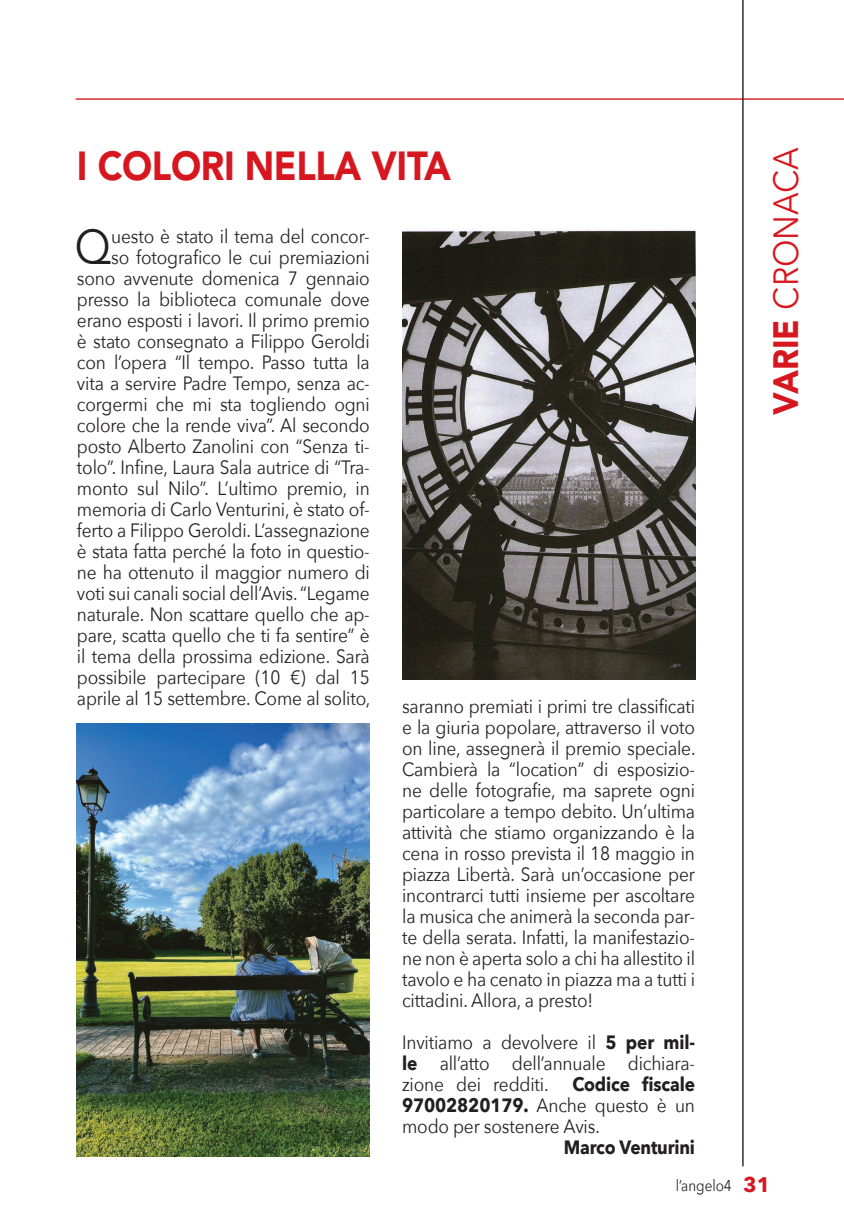
<style>
.page{position:relative;width:844px;height:1216px;background:#fff}
.page>*{position:absolute;margin:0;border:0;box-sizing:border-box;transform-origin:0 0}
.t1{font:48.82px "Avenir Next";color:#231f20;scale:.9 1}
.t2{font:900 40.25px "Avenir";letter-spacing:-.01em;color:#d7171f;scale:.9 1}
.t3{font:35px "Avenir Next";color:#d7171f;scale:.93 1}
.t4{font:19.25px/21px "Avenir Next";letter-spacing:-.01em;color:#231f20;text-align:justify;scale:.9 1}
.t5{font:700 19.25px "Avenir Next";letter-spacing:-.01em;color:#231f20;scale:.9 1}
.t6{font:15.75px "Avenir Next";color:#231f20;scale:.85 1}
.s1{font-weight:700}
.s2{font-family:"Avenir";font-weight:900}
.s3{font-weight:700;font-size:21px;color:#d7171f}
</style>
<div class="page">
<hr style="left:76px;top:98px;width:767px;height:2px;background:#d7171f">
<hr style="left:742px;top:0;width:1px;height:1166px;background:#231f20">
<img style="left:77px;top:724px;width:293px;height:432px">
<img style="left:402px;top:229px;width:292px;height:450px">
<h2 class="t2" style="left:77px;top:141px;width:417px">I COLORI NELLA VITA</h2>
<p class="t4" style="left:77px;top:224px;width:327px;text-align:right">uesto è stato il tema del concor-<br>so fotografico le cui premiazioni sono avvenute domenica 7 gennaio presso la biblioteca comunale dove erano esposti i lavori. Il primo premio è stato consegnato a Filippo Geroldi con l’opera “Il tempo. Passo tutta la vita a servire Padre Tempo, senza ac&shy;corgermi che mi sta togliendo ogni colore che la rende viva”. Al secondo posto Alberto Zanolini con “Senza ti&shy;tolo”. Infine, Laura Sala autrice di “Tra&shy;monto sul Nilo”. L’ultimo premio, in memoria di Carlo Venturini, è stato of&shy;ferto a Filippo Geroldi. L’assegnazione è stata fatta perché la foto in questio&shy;ne ha ottenuto il maggior numero di voti sui canali social dell’Avis. “Legame naturale. Non scattare quello che ap&shy;pare, scatta quello che ti fa sentire” è il tema della prossima edizione. Sarà possibile partecipare (10 €) dal 15 aprile al 15 settembre. Come al solito,</p>
<h1 class="t1" style="left:74px;top:205px;width:43px">Q</h1>
<p class="t4" style="left:402px;top:694px;width:327px">saranno premiati i primi tre classificati e la giuria popolare, attraverso il voto on line, assegnerà il premio speciale.<br>Cambierà la “location” di esposizio&shy;ne delle fotografie, ma saprete ogni particolare a tempo debito. Un’ultima attività che stiamo organizzando è la cena in rosso prevista il 18 maggio in piazza Libertà. Sarà un’occasione per incontrarci tutti insieme per ascoltare la musica che animerà la seconda par&shy;te della serata. Infatti, la manifestazio&shy;ne non è aperta solo a chi ha allestito il tavolo e ha cenato in piazza ma a tutti i cittadini. Allora, a presto!</p>
<p class="t4" style="left:402px;top:1030px;width:327px">Invitiamo a devolvere il <span class="s1">5 per mil&shy;le</span> all’atto dell’annuale dichiara&shy;zione dei redditi. <span class="s1">Codice fiscale 97002820179.</span> Anche questo è un modo per sostenere Avis.</p>
<p class="t5" style="left:563px;top:1130px;width:147px">Marco Venturini</p>
<h3 class="t3" style="left:756px;top:415px;width:290px;rotate:-90deg"><span class="s2">VARIE</span> CRONACA</h3>
<p class="t6" style="left:675px;top:1171px;width:113px">l’angelo4 <span class="s3">31</span></p>
</div>
